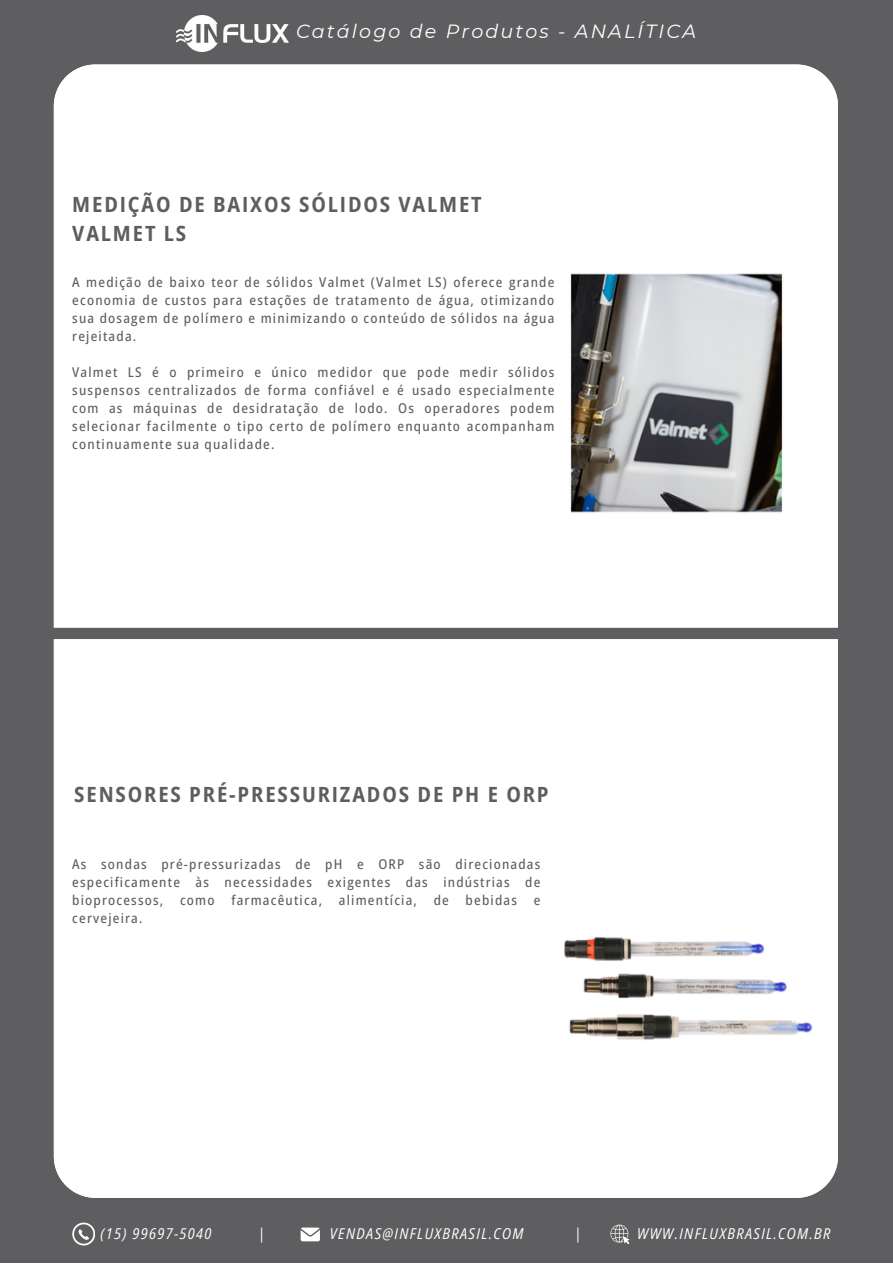
<style>
.page{position:relative;width:893px;height:1264px;background:#fff}
.page>*{position:absolute;margin:0;border:0;box-sizing:border-box;transform-origin:0 0}
.t1{font:700 semi-condensed 21px "Open Sans";letter-spacing:.09em;color:#5e5e60}
.t2{font:italic 19.05px "Montserrat";letter-spacing:.115em;color:#fff}
.t3{font:italic semi-condensed 15px "Open Sans";letter-spacing:.09em;color:#fff}
.t4{font:500 semi-condensed 13.5px/18px "Open Sans";letter-spacing:.09em;color:#5e5e60;text-align:justify}
</style>
<div class="page">
<div style="left:0;top:0;width:892px;height:1262px;background:#5e5e60"></div>
<div style="left:54px;top:64px;width:783px;height:1133px;background:#fff"></div>
<svg style="left:300px;top:1227px;width:20px;height:13px"></svg>
<svg style="left:72px;top:1222px;width:23px;height:22px"></svg>
<svg style="left:610px;top:1224px;width:19px;height:19px"></svg>
<div style="left:0;top:627px;width:892px;height:12px;background:#5e5e60"></div>
<img style="left:520px;top:247px;width:313px;height:291px">
<img style="left:555px;top:871px;width:262px;height:243px">
<img style="left:176px;top:15px;width:112px;height:36px">
<p class="t2" style="left:296px;top:20px;width:401px">Catálogo de Produtos - ANALÍTICA</p>
<p class="t1" style="left:72px;top:189px;width:411px">MEDIÇÃO DE BAIXOS SÓLIDOS VALMET</p>
<p class="t1" style="left:72px;top:218px;width:115px">VALMET LS</p>
<p class="t4" style="left:72px;top:273px;width:483px">A medição de baixo teor de sólidos Valmet (Valmet LS) oferece grande economia de custos para estações de tratamento de água, otimizando sua dosagem de polímero e minimizando o conteúdo de sólidos na água rejeitada.</p>
<p class="t4" style="left:72px;top:362px;width:483px">Valmet LS é o primeiro e único medidor que pode medir sólidos suspensos centralizados de forma confiável e é usado especialmente com as máquinas de desidratação de lodo. Os operadores podem selecionar facilmente o tipo certo de polímero enquanto acompanham continuamente sua qualidade.</p>
<p class="t1" style="left:74px;top:779px;width:476px">SENSORES PRÉ-PRESSURIZADOS DE PH E ORP</p>
<p class="t4" style="left:72px;top:854px;width:469px">As sondas pré-pressurizadas de pH e ORP são direcionadas especificamente às necessidades exigentes das indústrias de bioprocessos, como farmacêutica, alimentícia, de bebidas e cervejeira.</p>
<p class="t3" style="left:100px;top:1223px;width:112px">(15) 99697-5040</p>
<p class="t3" style="left:258px;top:1223px;width:8px">|</p>
<p class="t3" style="left:330px;top:1223px;width:195px">VENDAS@INFLUXBRASIL.COM</p>
<p class="t3" style="left:574px;top:1223px;width:8px">|</p>
<p class="t3" style="left:637px;top:1223px;width:195px">WWW.INFLUXBRASIL.COM.BR</p>
</div>
